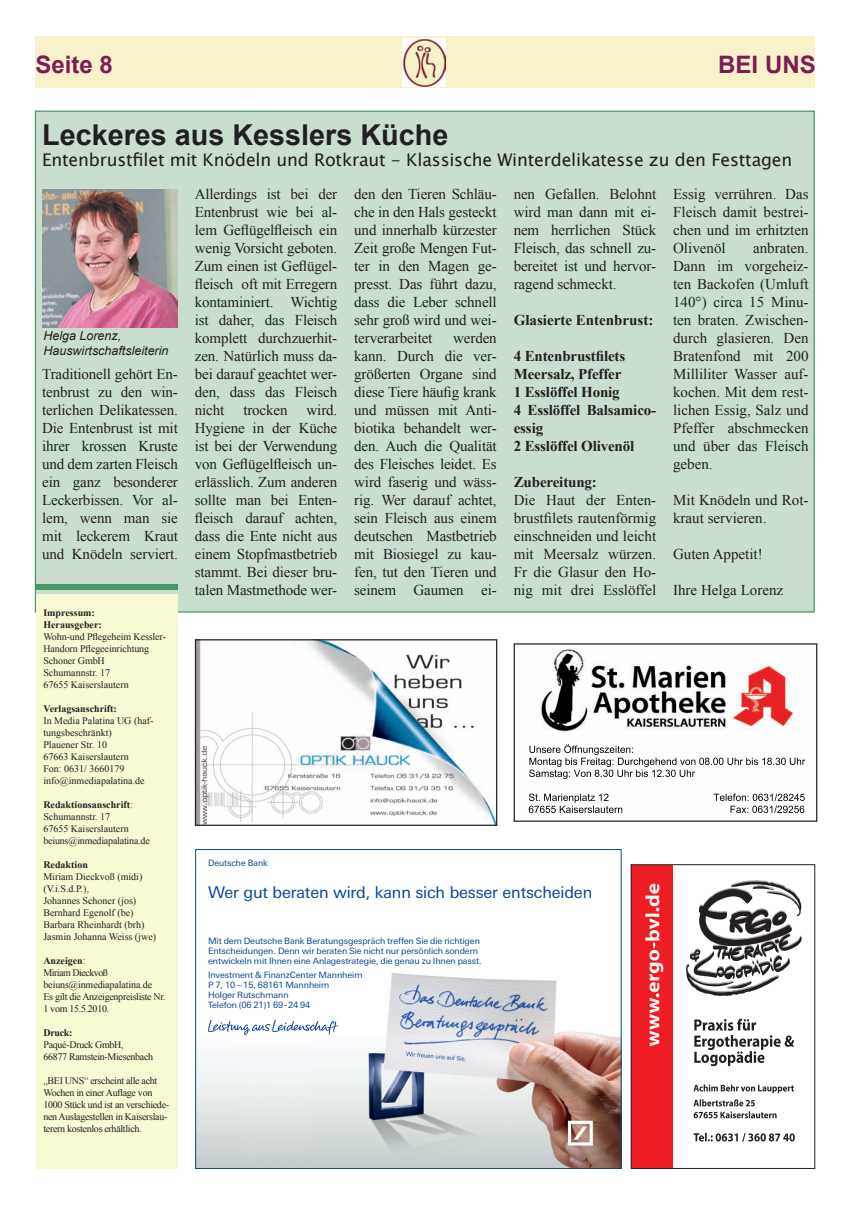
<style>
.page{position:relative;width:851px;height:1205px;background:#fff}
.page>*{position:absolute;margin:0;border:0;box-sizing:border-box;transform-origin:0 0}
.Standardüberschrift{font:700 28.75px "Arial";color:#231f20}
.t1{font:700 24px "Arial";color:#7b1c52}
.Standartuntertitel{font:17.5px "Lucida Sans Unicode";letter-spacing:-.01em;color:#231f20}
.t2{font:16.25px "Deu Ba Univers";letter-spacing:-.01em;color:#094594}
.Haupttext{font:15px/18px "Times New Roman";letter-spacing:-.01em;color:#231f20;text-align:justify}
.Haupttext-2{font:700 15px/18px "Times New Roman";letter-spacing:-.01em;color:#231f20}
.Bildunterschrift{font:italic 12.5px "Arial";color:#231f20}
.Haupttext-3{font:10px/12px "Times New Roman";letter-spacing:-.01em;color:#231f20}
.Haupttext-4{font:10px/12px "Times New Roman";letter-spacing:-.03em;color:#231f20}
.Haupttext-5{font:700 10px "Times New Roman";color:#231f20}
.Haupttext-6{font:10px "Times New Roman";letter-spacing:-.05em;color:#231f20}
.t3{font:8.75px/10px "Deu Ba Univers";letter-spacing:-.01em;color:#094594}
.s1{font-weight:400}
</style>
<div class="page">
<div style="left:35px;top:111px;width:779px;height:501px;background:#c9dece;border:1px solid #459965"></div>
<div style="left:36px;top:594px;width:142px;height:575px;background:#f8f8d3"></div>
<div style="left:35px;top:36px;width:780px;height:52px;background:#f8f1ca"></div>
<img style="left:402px;top:38px;width:43px;height:49px">
<img style="left:42px;top:189px;width:135px;height:138px">
<img style="left:198px;top:973px;width:421px;height:193px">
<svg style="left:568px;top:1120px;width:24px;height:25px"></svg>
<svg style="left:208px;top:1020px;width:130px;height:15px"></svg>
<div style="left:35px;top:584px;width:143px;height:6px;background:#459965"></div>
<svg style="left:686px;top:880px;width:115px;height:116px"></svg>
<div style="left:631px;top:864px;width:42px;height:304px;background:#ee1d23"></div>
<svg style="left:645px;top:884px;width:18px;height:162px"></svg>
<svg style="left:694px;top:1019px;width:100px;height:47px"></svg>
<svg style="left:693px;top:1084px;width:100px;height:9px"></svg>
<svg style="left:693px;top:1099px;width:83px;height:19px"></svg>
<svg style="left:693px;top:1133px;width:101px;height:9px"></svg>
<div style="left:630px;top:864px;width:185px;height:305px;border:1px solid #231f20"></div>
<img style="left:528px;top:648px;width:278px;height:165px">
<div style="left:513px;top:643px;width:304px;height:179px;border:1px solid #231f20"></div>
<img style="left:197px;top:641px;width:298px;height:183px">
<div style="left:195px;top:639px;width:302px;height:187px;border:1px solid #231f20"></div>
<p class="t1" style="left:35px;top:48px;width:79px">Seite 8</p>
<p class="t1" style="left:718px;top:48px;width:99px">BEI UNS</p>
<p class="Standardüberschrift" style="left:42px;top:115px;width:407px">Leckeres aus Kesslers Küche</p>
<p class="Standartuntertitel" style="left:42px;top:146px;width:751px">Entenbrustfilet mit Knödeln und Rotkraut - Klassische Winterdelikatesse zu den Festtagen</p>
<p class="Haupttext" style="left:195px;top:184px;width:144px">Allerdings ist bei der Entenbrust wie bei al&shy;lem Geflügelfleisch ein wenig Vorsicht geboten.<br>Zum einen ist Geflügel&shy;fleisch oft mit Erregern kontaminiert. Wichtig ist daher, das Fleisch komplett durchzuerhit&shy;zen. Natürlich muss da&shy;bei darauf geachtet wer&shy;den, dass das Fleisch nicht</p>
<p class="Haupttext" style="left:354px;top:184px;width:144px">den den Tieren Schläu&shy;che in den Hals gesteckt und innerhalb kürzester Zeit große Mengen Fut&shy;ter in den Magen ge&shy;presst. Das führt dazu, dass die Leber schnell sehr groß wird und wei&shy;terverarbeitet</p>
<p class="Haupttext" style="left:513px;top:184px;width:144px">nen Gefallen. Belohnt wird man dann mit ei&shy;nem herrlichen Stück Fleisch, das schnell zu&shy;bereitet ist und hervor&shy;ragend schmeckt.</p>
<p class="Haupttext-2" style="left:513px;top:310px;width:141px">Glasierte Entenbrust:</p>
<p class="Haupttext-2" style="left:513px;top:346px;width:113px">4 Entenbrustfilets</p>
<p class="Haupttext-2" style="left:513px;top:364px;width:109px">Meersalz, Pfeffer</p>
<p class="Haupttext-2" style="left:513px;top:382px;width:107px">1 Esslöffel Honig</p>
<p class="Haupttext-2" style="left:513px;top:400px;width:144px">4 Esslöffel Balsamico&shy;essig</p>
<p class="Haupttext-2" style="left:513px;top:436px;width:122px">2 Esslöffel Olivenöl</p>
<p class="Haupttext-2" style="left:513px;top:472px;width:85px">Zubereitung:</p>
<p class="Haupttext" style="left:513px;top:490px;width:144px">Die Haut der Enten&shy;brustfilets rautenförmig einschneiden und leicht mit Meersalz würzen.<br>Fr die Glasur den Ho&shy;nig mit drei Esslöffel</p>
<p class="Haupttext" style="left:673px;top:184px;width:137px">Essig verrühren. Das Fleisch damit bestrei&shy;chen und im erhitzten Olivenöl</p>
<p class="Haupttext" style="left:673px;top:238px;width:137px;text-indent:80px">anbraten.<br>Dann im vorgeheiz&shy;ten Backofen (Umluft 140°) circa 15 Minu&shy;ten braten. Zwischen&shy;durch glasieren. Den Bratenfond mit 200<br>Milliliter Wasser auf&shy;kochen. Mit dem rest&shy;lichen Essig, Salz und Pfeffer abschmecken und über das Fleisch geben.</p>
<p class="Haupttext" style="left:673px;top:490px;width:137px">Mit Knödeln und Rot&shy;kraut servieren.</p>
<p class="Haupttext" style="left:673px;top:544px;width:91px">Guten Appetit!</p>
<p class="Haupttext" style="left:673px;top:580px;width:111px">Ihre Helga Lorenz</p>
<p class="Bildunterschrift" style="left:43px;top:328px;width:79px">Helga Lorenz,</p>
<p class="Bildunterschrift" style="left:43px;top:343px;width:127px">Hauswirtschaftsleiterin</p>
<p class="Haupttext" style="left:354px;top:328px;width:144px;text-indent:99px">werden kann. Durch die ver&shy;größerten Organe sind diese Tiere häufig krank und müssen mit Anti&shy;biotika behandelt wer&shy;den. Auch die Qualität des Fleisches leidet. Es wird faserig und wäss&shy;rig. Wer darauf achtet, sein Fleisch aus einem deutschen Mastbetrieb mit Biosiegel zu kau&shy;fen, tut den Tieren und seinem Gaumen ei-</p>
<p class="Haupttext" style="left:42px;top:364px;width:137px">Traditionell gehört En&shy;tenbrust zu den win&shy;terlichen Delikatessen.<br>Die Entenbrust ist mit ihrer krossen Kruste und dem zarten Fleisch ein ganz besonderer Leckerbissen. Vor al&shy;lem, wenn man sie mit leckerem Kraut und Knödeln serviert.</p>
<p class="Haupttext" style="left:195px;top:400px;width:144px;text-indent:112px">wird.<br>Hygiene in der Küche ist bei der Verwendung von Geflügelfleisch un&shy;erlässlich. Zum anderen sollte man bei Enten&shy;fleisch darauf achten, dass die Ente nicht aus einem Stopfmastbetrieb stammt. Bei dieser bru&shy;talen Mastmethode wer-</p>
<p class="Haupttext" style="left:243px;top:400px;width:46px">trocken</p>
<p class="Haupttext-5" style="left:43px;top:605px;width:53px">Impressum:</p>
<p class="Haupttext-5" style="left:43px;top:617px;width:60px">Herausgeber:</p>
<p class="Haupttext-3" style="left:43px;top:630px;width:124px">Wohn-und Pflegeheim Kessler-<br>Handorn Pflegeeinrichtung<br>Schoner GmbH</p>
<p class="Haupttext-3" style="left:43px;top:666px;width:68px">Schumannstr. 17</p>
<p class="Haupttext-3" style="left:43px;top:678px;width:87px">67655 Kaiserslautern</p>
<p class="Haupttext-5" style="left:43px;top:702px;width:75px">Verlagsanschrift:</p>
<p class="Haupttext-3" style="left:43px;top:715px;width:111px">In Media Palatina UG (haf&shy;tungsbeschränkt)</p>
<p class="Haupttext-3" style="left:43px;top:739px;width:65px">Plauener Str. 10</p>
<p class="Haupttext-3" style="left:43px;top:751px;width:87px">67663 Kaiserslautern</p>
<p class="Haupttext-3" style="left:43px;top:763px;width:83px">Fon: 0631/ 3660179</p>
<p class="Haupttext-3" style="left:43px;top:775px;width:103px">info@inmediapalatina.de</p>
<p class="Haupttext-5" style="left:43px;top:798px;width:91px">Redaktionsanschrift<span class="s1">:</span></p>
<p class="Haupttext-3" style="left:43px;top:811px;width:68px">Schumannstr. 17</p>
<p class="Haupttext-3" style="left:43px;top:823px;width:87px">67655 Kaiserslautern</p>
<p class="Haupttext-3" style="left:43px;top:835px;width:108px">beiuns@inmediapalatina.de</p>
<p class="Haupttext-5" style="left:43px;top:858px;width:46px">Redaktion</p>
<p class="Haupttext-3" style="left:43px;top:871px;width:100px">Miriam Dieckvoß (midi) (V.i.S.d.P.),</p>
<p class="Haupttext-3" style="left:43px;top:895px;width:94px">Johannes Schoner (jos)</p>
<p class="Haupttext-3" style="left:43px;top:907px;width:91px">Bernhard Egenolf (be)</p>
<p class="Haupttext-3" style="left:43px;top:919px;width:103px">Barbara Rheinhardt (brh)</p>
<p class="Haupttext-3" style="left:43px;top:931px;width:114px">Jasmin Johanna Weiss (jwe)</p>
<p class="Haupttext-5" style="left:43px;top:954px;width:44px">Anzeigen<span class="s1">:</span></p>
<p class="Haupttext-6" style="left:43px;top:966px;width:66px">Miriam Dieckvoß</p>
<p class="Haupttext-3" style="left:43px;top:979px;width:110px">beiuns@inmediapalatina.de</p>
<p class="Haupttext-4" style="left:43px;top:991px;width:124px">Es gilt die Anzeigenpreisliste Nr.<br>1 vom 15.5.2010.</p>
<p class="Haupttext-5" style="left:43px;top:1026px;width:31px">Druck:</p>
<p class="Haupttext-4" style="left:43px;top:1039px;width:82px">Paqué-Druck GmbH,</p>
<p class="Haupttext-4" style="left:43px;top:1051px;width:111px">66877 Ramstein-Miesenbach</p>
<p class="Haupttext-4" style="left:43px;top:1075px;width:127px">„BEI UNS“ erscheint alle acht<br>Wochen in einer Auflage von<br>1000 Stück und ist an verschiede&shy;nen Auslagestellen in Kaiserslau&shy;terern kostenlos erhältlich.</p>
<p class="t3" style="left:208px;top:858px;width:61px">Deutsche Bank</p>
<p class="t2" style="left:208px;top:882px;width:385px">Wer gut beraten wird, kann sich besser entscheiden</p>
<p class="t3" style="left:208px;top:936px;width:275px">Mit dem Deutsche Bank Beratungsgespräch treffen Sie die richtigen<br>Entscheidungen. Denn wir beraten Sie nicht nur persönlich sondern entwickeln mit Ihnen eine Anlagestrategie, die genau zu Ihnen passt.</p>
<p class="t3" style="left:208px;top:970px;width:156px">Investment &amp; FinanzCenter Mannheim<br>P 7, 10 – 15, 68161 Mannheim<br>Holger Rutschmann<br>Telefon (06 21)1 69-24 94</p>
</div>
